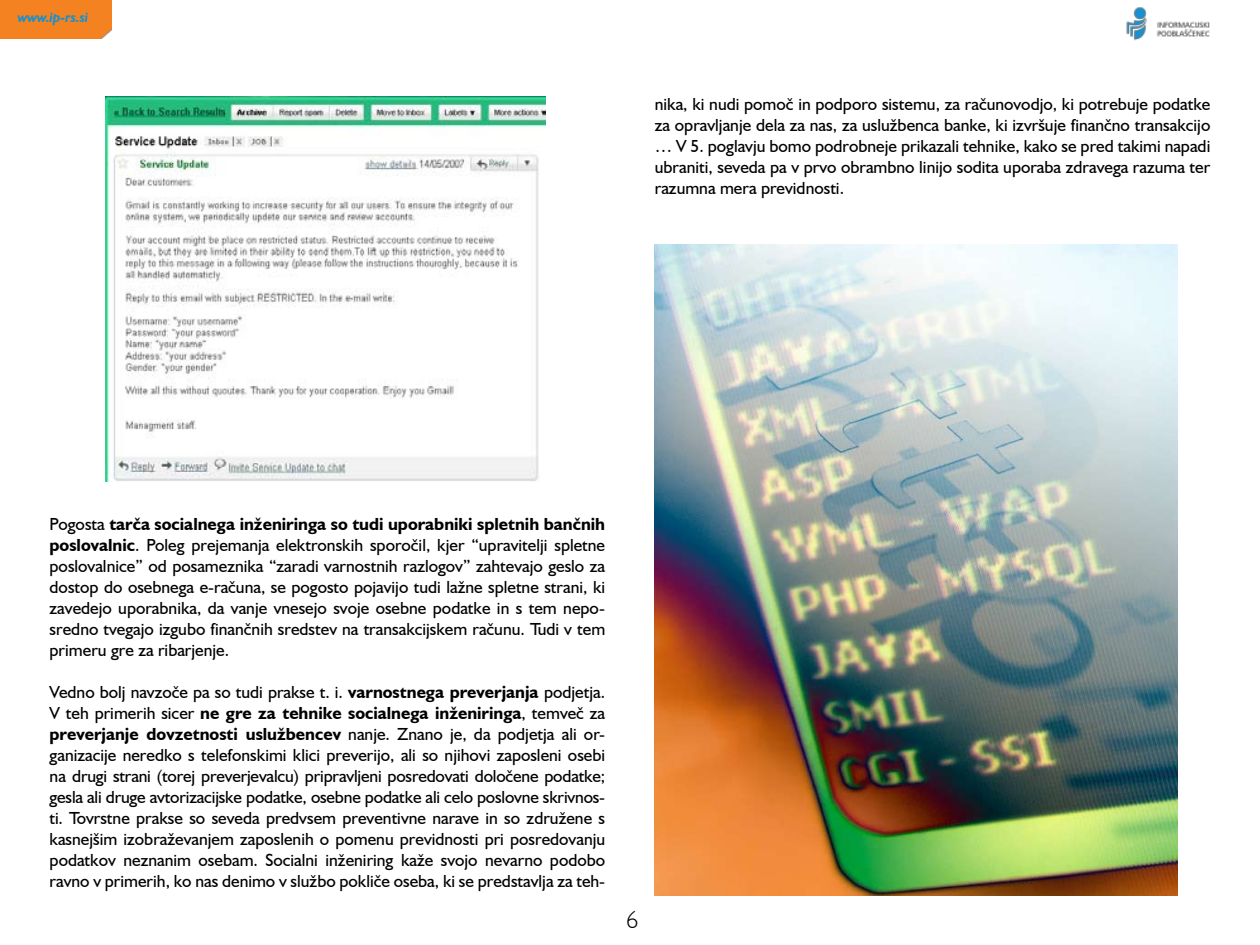
<style>
.page{position:relative;width:1260px;height:945px;background:#fff}
.page>*{position:absolute;margin:0;border:0;box-sizing:border-box;transform-origin:0 0}
.t1{font:300 24.5px "Humanist 521 BT";color:#000}
.t2{font:17.5px/21px "Humanist 521 BT";color:#000;text-align:justify}
.t3{font:italic 700 14px "Humanist 521 BT";color:#1590d0}
.s1{font-weight:700}
</style>
<div class="page">
<div style="left:1px;top:0;width:110px;height:39px;background:#f58220"></div>
<img style="left:1126px;top:7px;width:84px;height:34px">
<img style="left:0;top:0;width:1px;height:39px">
<img style="left:106px;top:97px;width:439px;height:384px">
<img style="left:655px;top:245px;width:522px;height:650px">
<p class="t3" style="left:18px;top:9px;width:72px">www.ip-rs.si</p>
<p class="t2" style="left:655px;top:93px;width:557px">nika, ki nudi pomoč in podporo sistemu, za računovodjo, ki potrebuje podatke za opravljanje dela za nas, za uslužbenca banke, ki izvršuje finančno transakcijo … V 5. poglavju bomo podrobneje prikazali tehnike, kako se pred takimi napadi ubraniti, seveda pa v prvo obrambno linijo sodita uporaba zdravega razuma ter razumna mera previdnosti.</p>
<p class="t2" style="left:50px;top:513px;width:557px">Pogosta <span class="s1">tarča socialnega inženiringa so tudi uporabniki spletnih bančnih poslovalnic</span>. Poleg prejemanja elektronskih sporočil, kjer “upravitelji spletne poslovalnice” od posameznika “zaradi varnostnih razlogov” zahtevajo geslo za dostop do osebnega e-računa, se pogosto pojavijo tudi lažne spletne strani, ki zavedejo uporabnika, da vanje vnesejo svoje osebne podatke in s tem nepo&shy;sredno tvegajo izgubo finančnih sredstev na transakcijskem računu. Tudi v tem primeru gre za ribarjenje.</p>
<p class="t2" style="left:50px;top:681px;width:557px">Vedno bolj navzoče pa so tudi prakse t. i. <span class="s1">varnostnega preverjanja</span> podjetja.<br>V teh primerih sicer <span class="s1">ne gre za tehnike socialnega inženiringa</span>, temveč za <span class="s1">preverjanje dovzetnosti uslužbencev</span> nanje. Znano je, da podjetja ali or&shy;ganizacije neredko s telefonskimi klici preverijo, ali so njihovi zaposleni osebi na drugi strani (torej preverjevalcu) pripravljeni posredovati določene podatke; gesla ali druge avtorizacijske podatke, osebne podatke ali celo poslovne skrivnos&shy;ti. Tovrstne prakse so seveda predvsem preventivne narave in so združene s kasnejšim izobraževanjem zaposlenih o pomenu previdnosti pri posredovanju podatkov neznanim osebam. Socialni inženiring kaže svojo nevarno podobo ravno v primerih, ko nas denimo v službo pokliče oseba, ki se predstavlja za teh-</p>
<h1 class="t1" style="left:626px;top:904px;width:14px">6</h1>
</div>
